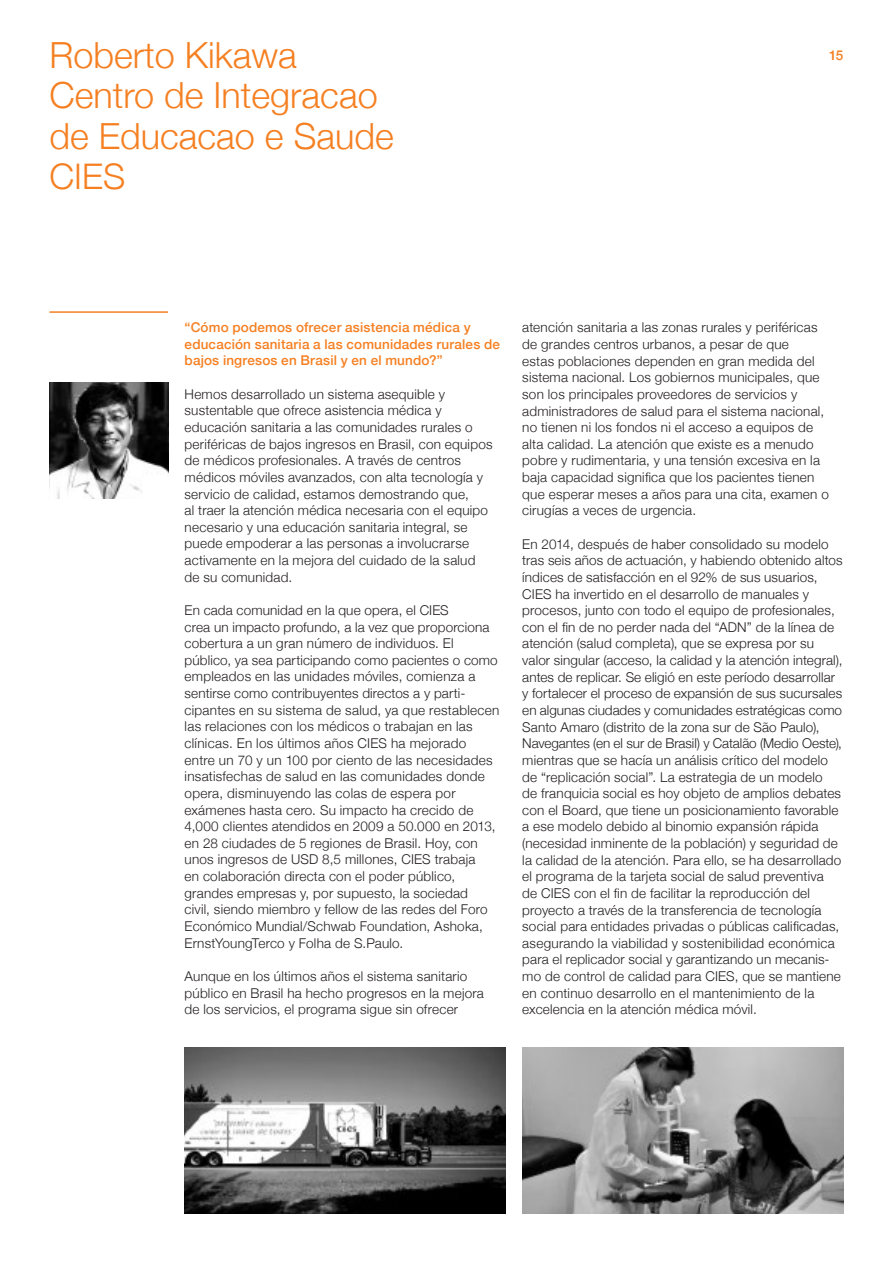
<style>
.page{position:relative;width:893px;height:1263px;background:#fff}
.page>*{position:absolute;margin:0;border:0;box-sizing:border-box;transform-origin:0 0}
.t1{font:300 36px/40.5px "Helvetica Neue";color:#f57f21}
.t2{font:300 35.25px "Helvetica Neue";color:#f57f21}
.t3{font:300 13.5px/16.6px "Helvetica Neue";letter-spacing:.015em;color:#231f20}
.t4{font:500 13.5px/16.6px "Helvetica Neue";letter-spacing:.01em;color:#f57f21}
</style>
<div class="page">
<img style="left:522px;top:1047px;width:321px;height:166px">
<img style="left:185px;top:1047px;width:321px;height:166px">
<img style="left:50px;top:383px;width:118px;height:115px">
<hr style="left:50px;top:311px;width:118px;height:2px;background:#f57f21">
<h1 class="t1" style="left:50px;top:33px;width:346px">Roberto Kikawa<br>Centro de Integracao de Educacao e Saude</h1>
<h2 class="t2" style="left:50px;top:148px;width:77px">CIES</h2>
<p class="t4" style="left:829px;top:46px;width:16px">15</p>
<p class="t4" style="left:185px;top:318px;width:317px">“Cómo podemos ofrecer asistencia médica y educación sanitaria a las comunidades rurales de bajos ingresos en Brasil y en el mundo?”</p>
<p class="t3" style="left:185px;top:385px;width:309px">Hemos desarrollado un sistema asequible y sustentable que ofrece asistencia médica y educación sanitaria a las comunidades rurales o periféricas de bajos ingresos en Brasil, con equipos de médicos profesionales. A través de centros médicos móviles avanzados, con alta tecnología y servicio de calidad, estamos demostrando que,<br>al traer la atención médica necesaria con el equipo necesario y una educación sanitaria integral, se puede empoderar a las personas a involucrarse activamente en la mejora del cuidado de la salud de su comunidad.</p>
<p class="t3" style="left:185px;top:601px;width:316px">En cada comunidad en la que opera, el CIES<br>crea un impacto profundo, a la vez que proporciona cobertura a un gran número de individuos. El público, ya sea participando como pacientes o como empleados en las unidades móviles, comienza a sentirse como contribuyentes directos a y parti&shy;cipantes en su sistema de salud, ya que restablecen las relaciones con los médicos o trabajan en las clínicas. En los últimos años CIES ha mejorado entre un 70 y un 100 por ciento de las necesidades insatisfechas de salud en las comunidades donde opera, disminuyendo las colas de espera por exámenes hasta cero. Su impacto ha crecido de 4,000 clientes atendidos en 2009 a 50.000 en 2013, en 28 ciudades de 5 regiones de Brasil. Hoy, con unos ingresos de USD 8,5 millones, CIES trabaja<br>en colaboración directa con el poder público, grandes empresas y, por supuesto, la sociedad<br>civil, siendo miembro y fellow de las redes del Foro Económico Mundial/Schwab Foundation, Ashoka, ErnstYoungTerco y Folha de S.Paulo.</p>
<p class="t3" style="left:185px;top:967px;width:301px">Aunque en los últimos años el sistema sanitario público en Brasil ha hecho progresos en la mejora de los servicios, el programa sigue sin ofrecer</p>
<p class="t3" style="left:522px;top:318px;width:308px">atención sanitaria a las zonas rurales y periféricas de grandes centros urbanos, a pesar de que<br>estas poblaciones dependen en gran medida del sistema nacional. Los gobiernos municipales, que son los principales proveedores de servicios y administradores de salud para el sistema nacional, no tienen ni los fondos ni el acceso a equipos de alta calidad. La atención que existe es a menudo pobre y rudimentaria, y una tensión excesiva en la baja capacidad significa que los pacientes tienen que esperar meses a años para una cita, examen o cirugías a veces de urgencia.</p>
<p class="t3" style="left:522px;top:535px;width:322px">En 2014, después de haber consolidado su modelo tras seis años de actuación, y habiendo obtenido altos índices de satisfacción en el 92% de sus usuarios, CIES ha invertido en el desarrollo de manuales y procesos, junto con todo el equipo de profesionales, con el fin de no perder nada del “ADN” de la línea de atención (salud completa), que se expresa por su valor singular (acceso, la calidad y la atención integral), antes de replicar. Se eligió en este período desarrollar y fortalecer el proceso de expansión de sus sucursales en algunas ciudades y comunidades estratégicas como Santo Amaro (distrito de la zona sur de São Paulo), Navegantes (en el sur de Brasil) y Catalão (Medio Oeste), mientras que se hacía un análisis crítico del modelo de “replicación social”. La estrategia de un modelo<br>de franquicia social es hoy objeto de amplios debates con el Board, que tiene un posicionamiento favorable a ese modelo debido al binomio expansión rápida (necesidad inminente de la población) y seguridad de la calidad de la atención. Para ello, se ha desarrollado el programa de la tarjeta social de salud preventiva<br>de CIES con el fin de facilitar la reproducción del proyecto a través de la transferencia de tecnología social para entidades privadas o públicas calificadas, asegurando la viabilidad y sostenibilidad económica para el replicador social y garantizando un mecanis&shy;mo de control de calidad para CIES, que se mantiene en continuo desarrollo en el mantenimiento de la excelencia en la atención médica móvil.</p>
</div>
